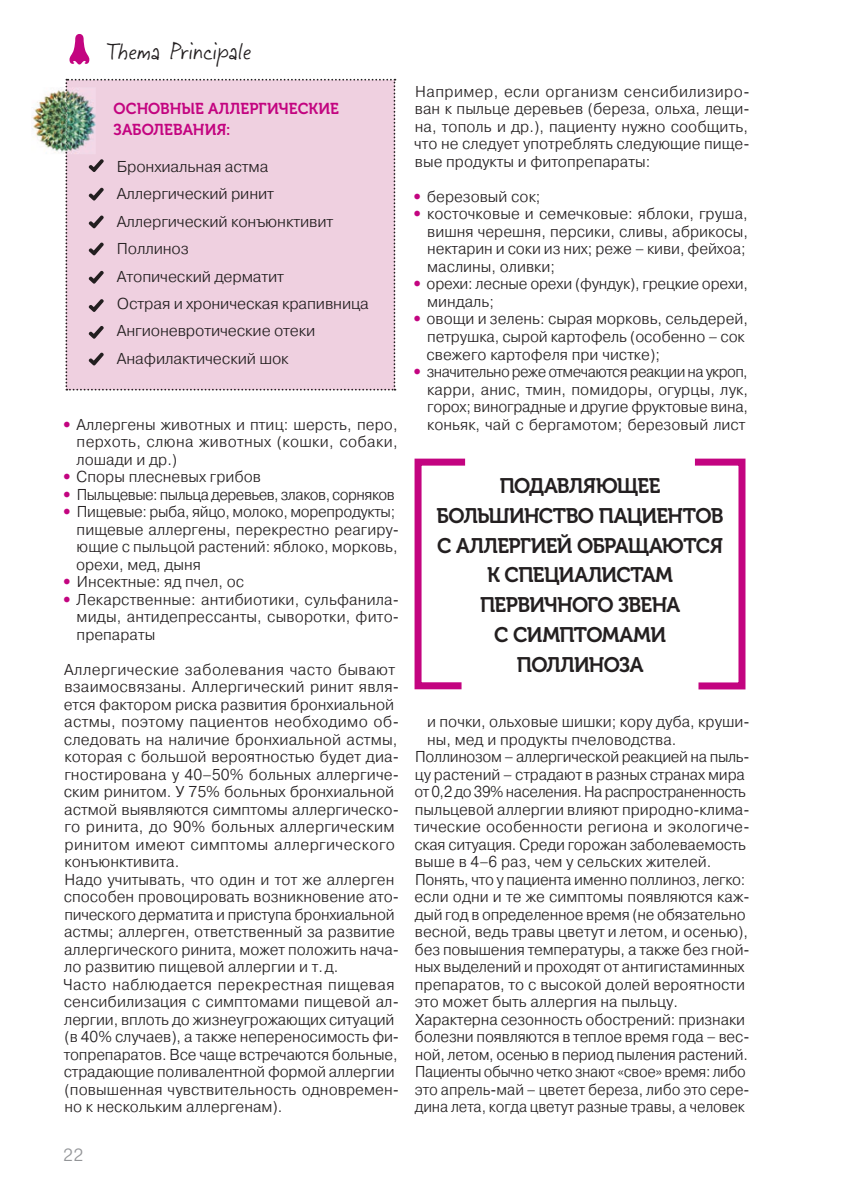
<style>
.page{position:relative;width:844px;height:1191px;background:#fff}
.page>*{position:absolute;margin:0;border:0;box-sizing:border-box;transform-origin:0 0}
.t1{font:24.5px "Jeff Script";letter-spacing:.015em;color:#231f20;scale:.93 1}
.t2{font:21px/29.8px "Museo Cyrl 700";letter-spacing:-.035em;color:#231f20;text-align:center}
.t3{font:300 17.5px "Pragmatica";color:#939598}
.t4{font:300 15.75px/17.5px "Pragmatica";color:#231f20}
.t5{font:300 15.75px/17.5px "Pragmatica";color:#231f20;scale:.96 1}
.t6{font:300 15.75px "Pragmatica";letter-spacing:-.02em;color:#231f20;scale:.96 1}
.t7{font:300 15.75px/17.5px "Pragmatica";color:#231f20;text-align:justify;scale:.95 1}
.t8{font:300 15.75px "Pragmatica";color:#231f20;scale:.94 1}
.t9{font:300 15.75px "Pragmatica";letter-spacing:-.035em;color:#231f20;scale:.95 1}
.t10{font:300 15.75px "Pragmatica";letter-spacing:-.03em;color:#231f20;scale:.95 1}
.t11{font:300 15.75px "Pragmatica";letter-spacing:-.025em;color:#231f20;scale:.93 1}
.t12{font:15.75px/21px "Museo Cyrl 700";color:#c30480}
.s1{font-weight:700;color:#c30480}
</style>
<div class="page">
<svg style="left:694px;top:458px;width:52px;height:232px"></svg>
<svg style="left:414px;top:458px;width:52px;height:232px"></svg>
<div style="left:65px;top:79px;width:330px;height:311px;background:#efd0e0"></div>
<img style="left:32px;top:87px;width:64px;height:67px">
<img style="left:65px;top:87px;width:2px;height:67px">
<svg style="left:69px;top:34px;width:20px;height:30px"></svg>
<h1 class="t1" style="left:106px;top:33px;width:157px">Thema Principale</h1>
<p class="t12" style="left:114px;top:98px;width:227px">ОСНОВНЫЕ АЛЛЕРГИЧЕСКИЕ<br>ЗАБОЛЕВАНИЯ:</p>
<p class="t4" style="left:117px;top:152px;width:253px;line-height:27.5px">Бронхиальная астма<br>Аллергический ринит<br>Аллергический конъюнктивит<br>Поллиноз<br>Атопический дерматит<br>Острая и хроническая крапивница<br>Ангионевротические отеки<br>Анафилактический шок</p>
<p class="t4" style="left:76px;top:415px;width:322px;text-align:justify;text-indent:-15px"><span class="s1">•</span> Аллергены животных и птиц: шерсть, перо, перхоть, слюна животных (кошки, собаки, лошади и др.)</p>
<p class="t4" style="left:62px;top:467px;width:201px"><span class="s1">•</span> Споры плесневых грибов</p>
<p class="t9" style="left:62px;top:484px;width:352px"><span class="s1">•</span> Пыльцевые: пыльца деревьев, злаков, сорняков</p>
<p class="t5" style="left:76px;top:502px;width:338px;text-indent:-14px"><span class="s1">•</span> Пищевые: рыба, яйцо, молоко, морепродукты; пищевые аллергены, перекрестно реагиру&shy;ющие с пыльцой растений: яблоко, морковь, орехи, мед, дыня</p>
<p class="t4" style="left:62px;top:572px;width:184px"><span class="s1">•</span> Инсектные: яд пчел, ос</p>
<p class="t4" style="left:77px;top:590px;width:324px;text-align:justify;text-indent:-15px"><span class="s1">•</span> Лекарственные: антибиотики, сульфанила&shy;миды, антидепрессанты, сыворотки, фито&shy;препараты</p>
<p class="t4" style="left:63px;top:660px;width:337px">Аллергические заболевания часто бывают взаимосвязаны. Аллергический ринит явля&shy;ется фактором риска развития бронхиальной астмы, поэтому пациентов необходимо об&shy;следовать на наличие бронхиальной астмы, которая с большой вероятностью будет диа&shy;гностирована у 40–50% больных аллергиче&shy;ским ринитом. У 75% больных бронхиальной астмой выявляются симптомы аллергическо&shy;го ринита, до 90% больных аллергическим ринитом имеют симптомы аллергического конъюнктивита.<br>Надо учитывать, что один и тот же аллерген способен провоцировать возникновение ато&shy;пического дерматита и приступа бронхиальной астмы; аллерген, ответственный за развитие аллергического ринита, может положить нача&shy;ло развитию пищевой аллергии и т. д.<br>Часто наблюдается перекрестная пищевая сенсибилизация с симптомами пищевой ал&shy;лергии, вплоть до жизнеугрожающих ситуаций (в 40% случаев), а также непереносимость фи&shy;топрепаратов. Все чаще встречаются больные, страдающие поливалентной формой аллергии (повышенная чувствительность одновремен&shy;но к нескольким аллергенам).</p>
<p class="t3" style="left:63px;top:1143px;width:21px">22</p>
<p class="t4" style="left:414px;top:82px;width:337px;text-align:justify">Например, если организм сенсибилизиро&shy;ван к пыльце деревьев (береза, ольха, лещи&shy;на, тополь и др.), пациенту нужно сообщить, что не следует употреблять следующие пище&shy;вые продукты и фитопрепараты:</p>
<p class="t4" style="left:412px;top:187px;width:130px"><span class="s1">•</span> березовый сок;</p>
<p class="t4" style="left:427px;top:205px;width:322px;text-indent:-15px"><span class="s1">•</span> косточковые и семечковые: яблоки, груша, вишня черешня, персики, сливы, абрикосы, нектарин и соки из них; реже – киви, фейхоа; маслины, оливки;</p>
<p class="t5" style="left:427px;top:275px;width:336px;text-indent:-15px"><span class="s1">•</span> орехи: лесные орехи (фундук), грецкие орехи, миндаль;</p>
<p class="t4" style="left:426px;top:310px;width:323px;text-indent:-14px"><span class="s1">•</span> овощи и зелень: сырая морковь, сельдерей, петрушка, сырой картофель (особенно – сок свежего картофеля при чистке);</p>
<p class="t7" style="left:427px;top:362px;width:339px;text-indent:-15px"><span class="s1">•</span> значительно реже отмечаются реакции на укроп, карри, анис, тмин, помидоры, огурцы, лук, горох; виноградные и другие фруктовые вина, коньяк, чай с бергамотом; березовый лист</p>
<h2 class="t2" style="left:436px;top:471px;width:288px">ПОДАВЛЯЮЩЕЕ<br>БОЛЬШИНСТВО ПАЦИЕНТОВ<br>С АЛЛЕРГИЕЙ ОБРАЩАЮТСЯ<br>К СПЕЦИАЛИСТАМ<br>ПЕРВИЧНОГО ЗВЕНА<br>С СИМПТОМАМИ<br>ПОЛЛИНОЗА</h2>
<p class="t4" style="left:427px;top:712px;width:324px">и почки, ольховые шишки; кору дуба, круши-</p>
<p class="t4" style="left:427px;top:730px;width:251px">ны, мед и продукты пчеловодства.</p>
<p class="t6" style="left:415px;top:746px;width:349px">Поллинозом – аллергической реакцией на пыль-</p>
<p class="t5" style="left:415px;top:765px;width:345px">цу растений – страдают в разных странах мира</p>
<p class="t10" style="left:414px;top:781px;width:350px">от 0,2 до 39% населения. На распространенность</p>
<p class="t4" style="left:415px;top:800px;width:336px">пыльцевой аллергии влияют природно-клима-</p>
<p class="t4" style="left:414px;top:817px;width:337px">тические особенности региона и экологиче-</p>
<p class="t5" style="left:414px;top:835px;width:347px">ская ситуация. Среди горожан заболеваемость</p>
<p class="t4" style="left:415px;top:852px;width:298px">выше в 4–6 раз, чем у сельских жителей.</p>
<p class="t6" style="left:415px;top:869px;width:345px">Понять, что у пациента именно поллиноз, легко:</p>
<p class="t4" style="left:414px;top:887px;width:336px">если одни и те же симптомы появляются каж-</p>
<p class="t6" style="left:415px;top:904px;width:346px">дый год в определенное время (не обязательно</p>
<p class="t4" style="left:415px;top:922px;width:334px">весной, ведь травы цветут и летом, и осенью),</p>
<p class="t5" style="left:414px;top:940px;width:350px">без повышения температуры, а также без гной-</p>
<p class="t5" style="left:415px;top:957px;width:345px">ных выделений и проходят от антигистаминных</p>
<p class="t4" style="left:415px;top:975px;width:331px">препаратов, то с высокой долей вероятности</p>
<p class="t4" style="left:414px;top:992px;width:264px">это может быть аллергия на пыльцу.</p>
<p class="t4" style="left:415px;top:1010px;width:331px">Характерна сезонность обострений: признаки</p>
<p class="t5" style="left:414px;top:1027px;width:350px">болезни появляются в теплое время года – вес-</p>
<p class="t6" style="left:415px;top:1044px;width:348px">ной, летом, осенью в период пыления растений.</p>
<p class="t11" style="left:415px;top:1061px;width:357px">Пациенты обычно четко знают «свое» время: либо</p>
<p class="t8" style="left:414px;top:1079px;width:357px">это апрель-май – цветет береза, либо это сере-</p>
<p class="t8" style="left:415px;top:1096px;width:352px">дина лета, когда цветут разные травы, а человек</p>
</div>
